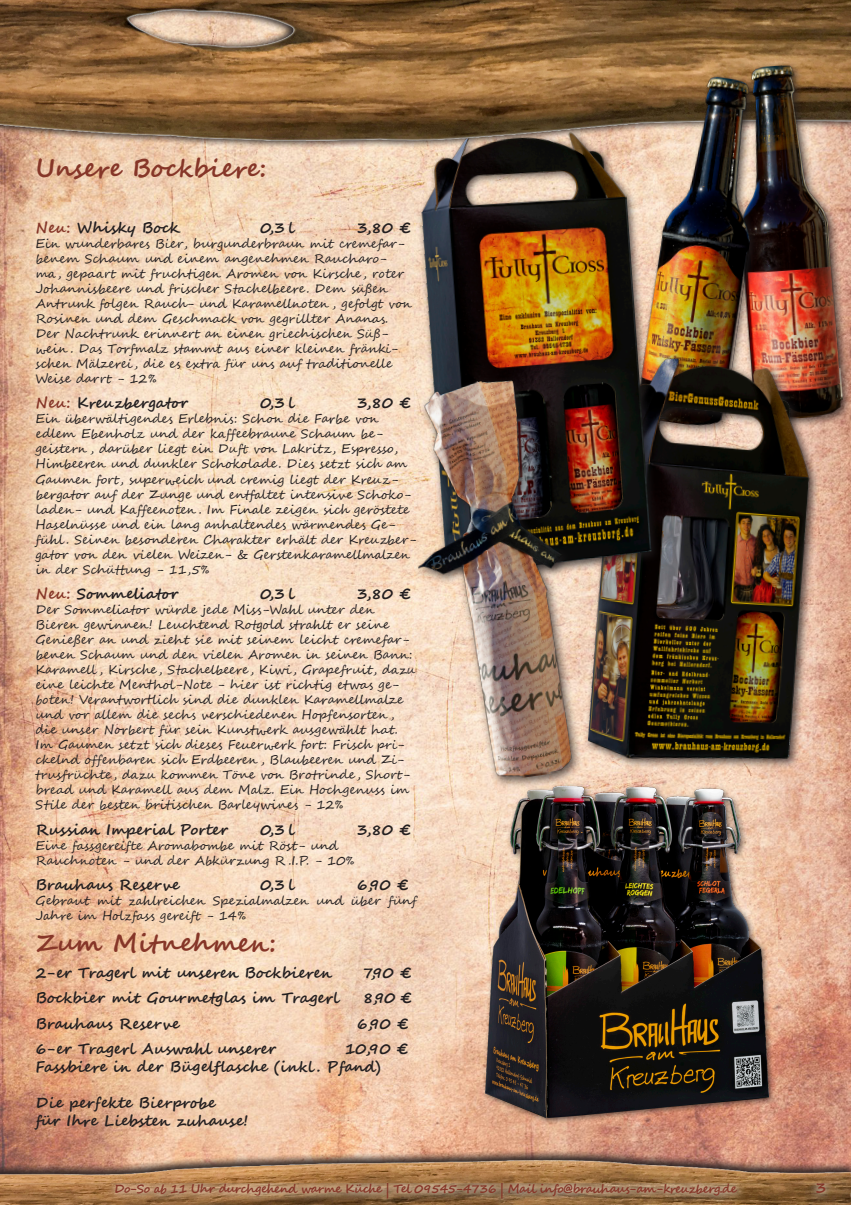
<style>
.page{position:relative;width:851px;height:1205px;background:#fff}
.page>*{position:absolute;margin:0;border:0;box-sizing:border-box;transform-origin:0 0}
.t1{font:700 25px "Segoe Script";color:#863628}
.t2{font:700 15px "Segoe Script";color:#231f20}
.t3{font:700 15px "Segoe Script";color:#863628}
.t4{font:12.5px/15px "Segoe Script";color:#231f20}
.t5{font:700 12.12px "Segoe Script";letter-spacing:-.05em;color:#863628}
.s1{color:#863628}
</style>
<div class="page">
<img style="left:0;top:148px;width:850px;height:1001px">
<img style="left:0;top:1186px;width:850px;height:19px">
<div style="left:106px;top:1171px;width:640px;height:34px;background:#fff;opacity:.65"></div>
<div style="left:807px;top:1174px;width:27px;height:29px;background:#fff;opacity:.65"></div>
<div style="left:0;top:0;width:850px;height:148px;background:#231f20;opacity:.75"></div>
<div style="left:735px;top:61px;width:115px;height:367px;background:#231f20;opacity:.75"></div>
<img style="left:729px;top:63px;width:114px;height:358px">
<img style="left:634px;top:71px;width:138px;height:283px">
<img style="left:592px;top:354px;width:228px;height:415px">
<div style="left:418px;top:128px;width:243px;height:455px;background:#231f20;opacity:.75"></div>
<img style="left:416px;top:128px;width:236px;height:447px">
<div style="left:482px;top:782px;width:293px;height:342px;background:#231f20;opacity:.75"></div>
<img style="left:486px;top:787px;width:282px;height:330px">
<img style="left:393px;top:373px;width:199px;height:415px">
<div style="left:0;top:1149px;width:850px;height:37px;background:#231f20;opacity:.75"></div>
<img style="left:0;top:1160px;width:850px;height:22px">
<p class="t1" style="left:35px;top:148px;width:233px">Unsere Bockbiere:</p>
<p class="t2" style="left:35px;top:215px;width:146px"><span class="s1">Neu:</span> Whisky Bock</p>
<p class="t2" style="left:260px;top:215px;width:35px">0,3 l</p>
<p class="t2" style="left:356px;top:215px;width:56px">3,80 €</p>
<p class="t4" style="left:35px;top:236px;width:378px">Ein wunderbares Bier, burgunderbraun mit cremefar&shy;benem Schaum und einem angenehmen Raucharo&shy;ma, gepaart mit fruchtigen Aromen von Kirsche , roter Johannisbeere und frischer Stachelbeere. Dem süßen Antrunk folgen Rauch- und Karamellnoten , gefolgt von Rosinen und dem Geschmack von gegrillter Ananas.<br>Der Nachtrunk erinnert an einen griechischen Süß&shy;wein . Das Torfmalz stammt aus einer kleinen fränki&shy;schen Mälzerei, die es extra für uns auf traditionelle Weise darrt - 12%</p>
<p class="t2" style="left:35px;top:391px;width:154px"><span class="s1">Neu:</span> Kreuzbergator</p>
<p class="t2" style="left:260px;top:391px;width:35px">0,3 l</p>
<p class="t2" style="left:356px;top:391px;width:56px">3,80 €</p>
<p class="t4" style="left:35px;top:412px;width:382px">Ein überwältigendes Erlebnis: Schon die Farbe von edlem Ebenholz und der kaffeebraune Schaum be&shy;geistern , darüber liegt ein Duft von Lakritz, Espresso, Himbeeren und dunkler Schokolade. Dies setzt sich am Gaumen fort, superweich und cremig liegt der Kreuz&shy;bergator auf der Zunge und entfaltet intensive Schoko&shy;laden- und Kaffeenoten . Im Finale zeigen sich geröstete Haselnüsse und ein lang anhaltendes wärmendes Ge&shy;fühl . Seinen besonderen Charakter erhält der Kreuzber&shy;gator von den vielen Weizen- &amp; Gerstenkaramellmalzen in der Schüttung - 11,5%</p>
<p class="t2" style="left:35px;top:581px;width:144px"><span class="s1">Neu:</span> Sommeliator</p>
<p class="t2" style="left:260px;top:581px;width:35px">0,3 l</p>
<p class="t2" style="left:356px;top:581px;width:56px">3,80 €</p>
<p class="t4" style="left:35px;top:602px;width:382px">Der Sommeliator würde jede Miss-Wahl unter den Bieren gewinnen! Leuchtend Rotgold strahlt er seine Genießer an und zieht sie mit seinem leicht cremefar&shy;benen Schaum und den vielen Aromen in seinen Bann:<br>Karamell , Kirsche , Stachelbeere , Kiwi, Grapefruit, dazu eine leichte Menthol-Note - hier ist richtig etwas ge&shy;boten! Verantwortlich sind die dunklen Karamellmalze und vor allem die sechs verschiedenen Hopfensorten , die unser Norbert für sein Kunstwerk ausgewählt hat.<br>Im Gaumen setzt sich dieses Feuerwerk fort: Frisch pri&shy;ckelnd offenbaren sich Erdbeeren , Blaubeeren und Zi&shy;trusfrüchte , dazu kommen Töne von Brotrinde , Short&shy;bread und Karamell aus dem Malz. Ein Hochgenuss im Stile der besten britischen Barleywines - 12%</p>
<p class="t2" style="left:35px;top:817px;width:194px">Russian Imperial Porter</p>
<p class="t2" style="left:260px;top:817px;width:35px">0,3 l</p>
<p class="t2" style="left:356px;top:817px;width:56px">3,80 €</p>
<p class="t4" style="left:35px;top:838px;width:320px">Eine fassgereifte Aromabombe mit Röst- und<br>Rauchnoten - und der Abkürzung R .I.P. - 10%</p>
<p class="t2" style="left:35px;top:872px;width:146px">Brauhaus Reserve</p>
<p class="t2" style="left:260px;top:872px;width:35px">0,3 l</p>
<p class="t2" style="left:356px;top:872px;width:54px">6,90 €</p>
<p class="t4" style="left:35px;top:893px;width:383px">Gebraut mit zahlreichen Spezialmalzen und über fünf<br>Jahre im Holzfass gereift - 14%</p>
<p class="t1" style="left:35px;top:923px;width:242px">Zum Mitnehmen:</p>
<p class="t2" style="left:35px;top:960px;width:298px">2-er Tragerl mit unseren Bockbieren</p>
<p class="t2" style="left:362px;top:960px;width:51px">7,9 0 €</p>
<p class="t2" style="left:35px;top:985px;width:305px">Bockbier mit Gourmetglas im Tragerl</p>
<p class="t2" style="left:362px;top:985px;width:51px">8,90 €</p>
<p class="t2" style="left:35px;top:1011px;width:146px">Brauhaus Reserve</p>
<p class="t2" style="left:356px;top:1011px;width:54px">6,90 €</p>
<p class="t2" style="left:35px;top:1036px;width:242px">6-er Tragerl Auswahl unserer</p>
<p class="t2" style="left:344px;top:1036px;width:66px">10,90 €</p>
<p class="t2" style="left:35px;top:1054px;width:347px">Fassbiere in der Bügelflasche (inkl . Pfand)</p>
<p class="t2" style="left:35px;top:1090px;width:182px">Die perfekte Bierprobe</p>
<p class="t2" style="left:35px;top:1108px;width:214px">für Ihre Liebsten zuhause!</p>
<p class="t5" style="left:114px;top:1178px;width:624px">Do-So ab 11 Uhr durchgehend warme Küche | Tel 09545-4736 | Mail info@brauhaus-am-kreuzberg.de</p>
<p class="t3" style="left:815px;top:1175px;width:12px">3</p>
</div>
